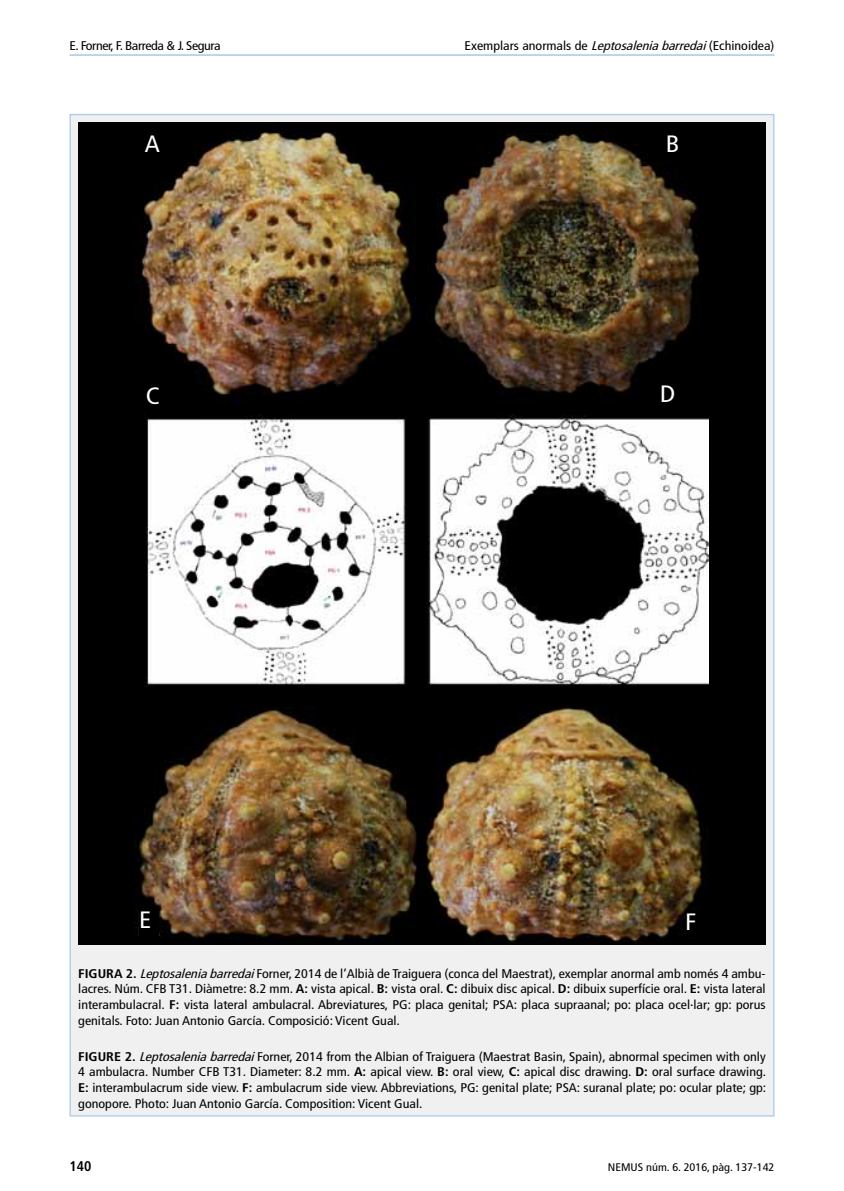
<style>
.page{position:relative;width:844px;height:1191px;background:#fff}
.page>*{position:absolute;margin:0;border:0;box-sizing:border-box;transform-origin:0 0}
.t1{font:condensed 23.62px "Frutiger LT Std";color:#fff;scale:1.11 1}
.t2{font:700 condensed 14px "Frutiger LT Std";color:#000}
.t3{font:condensed 12.6px/15.8px "Frutiger LT Std";color:#000;text-align:justify;scale:1.11 1}
.t4{font:condensed 12.6px "Frutiger LT Std";letter-spacing:-.03em;color:#000;scale:1.11 1}
.t5{font:condensed 11.03px "Frutiger LT Std";color:#000;scale:1.11 1}
.s1{font-style:italic}
.s2{font-weight:700}
</style>
<div class="page">
<hr style="left:69px;top:55px;width:705px;height:1px;background:#79b0d5">
<div style="left:69px;top:114px;width:706px;height:1003px;background:#f0f0f1"></div>
<img style="left:134px;top:123px;width:575px;height:821px">
<div style="left:78px;top:123px;width:56px;height:821px;background:#000"></div>
<div style="left:709px;top:123px;width:56px;height:821px;background:#000"></div>
<div style="left:145px;top:133px;width:32px;height:40px;background:#000"></div>
<div style="left:665px;top:133px;width:56px;height:33px;background:#000"></div>
<div style="left:146px;top:384px;width:56px;height:34px;background:#000"></div>
<div style="left:660px;top:382px;width:56px;height:34px;background:#000"></div>
<div style="left:139px;top:908px;width:20px;height:36px;background:#000"></div>
<div style="left:685px;top:910px;width:55px;height:27px;background:#000"></div>
<p class="t4" style="left:69px;top:38px;width:138px">E. Forner, F. Barreda &amp; J. Segura</p>
<p class="t3" style="left:464px;top:38px;width:280px">Exemplars anormals de <span class="s1">Leptosaleniabarredai</span>(Echinoidea)</p>
<h1 class="t1" style="left:145px;top:130px;width:15px">A</h1>
<h1 class="t1" style="left:665px;top:130px;width:14px">B</h1>
<h1 class="t1" style="left:146px;top:382px;width:14px">C</h1>
<h1 class="t1" style="left:660px;top:380px;width:15px">D</h1>
<h1 class="t1" style="left:139px;top:906px;width:12px">E</h1>
<h1 class="t1" style="left:685px;top:908px;width:12px">F</h1>
<p class="t3" style="left:78px;top:965px;width:620px"><span class="s2">FIGURA 2.</span> <span class="s1">Leptosaleniabarredai</span>Forner, 2014 de l’Albià de Traiguera (conca del Maestrat), exemplar anormal amb només 4 ambu&shy;lacres. Núm. CFB T31. Diàmetre: 8.2 mm. <span class="s2">A:</span> vista apical. <span class="s2">B:</span> vista oral. <span class="s2">C:</span> dibuix disc apical. <span class="s2">D:</span> dibuix superfície oral. <span class="s2">E:</span> vista lateral interambulacral. <span class="s2">F:</span> vista lateral ambulacral. Abreviatures, PG: placa genital; PSA: placa supraanal; po: placa ocel·lar; gp: porus genitals. Foto: Juan Antonio García. Composició: Vicent Gual.</p>
<p class="t3" style="left:78px;top:1048px;width:621px"><span class="s2">FIGURE 2.</span> <span class="s1">Leptosaleniabarredai</span>Forner, 2014 from the Albian of Traiguera (Maestrat Basin, Spain), abnormal specimen with only 4 ambulacra. Number CFB T31. Diameter: 8.2 mm. <span class="s2">A:</span> apical view. <span class="s2">B:</span> oral view, <span class="s2">C:</span> apical disc drawing. <span class="s2">D:</span> oral surface drawing.<br><span class="s2">E:</span> interambulacrum side view. <span class="s2">F:</span> ambulacrum side view. Abbreviations, PG: genital plate; PSA: suranal plate; po: ocular plate; gp: gonopore. Photo: Juan Antonio García. Composition: Vicent Gual.</p>
<p class="t2" style="left:69px;top:1157px;width:23px">140</p>
<p class="t5" style="left:607px;top:1160px;width:151px">NEMUS núm. 6. 2016, pàg. 137-142</p>
</div>
